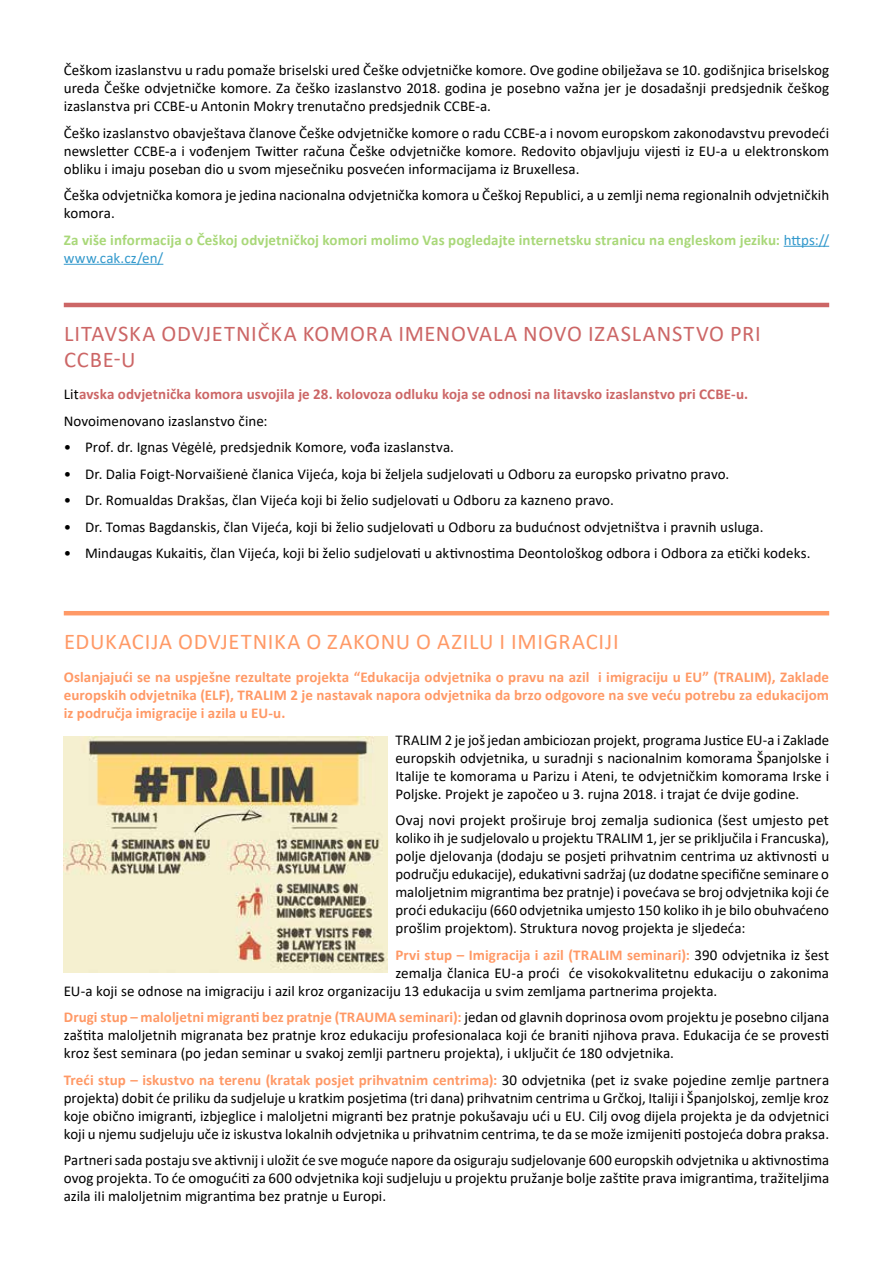
<style>
.page{position:relative;width:893px;height:1263px;background:#fff}
.page>*{position:absolute;margin:0;border:0;box-sizing:border-box;transform-origin:0 0}
.t1{font:22.5px/25.8px "Calibri";letter-spacing:.035em;color:#c66}
.t2{font:22.5px "Calibri";letter-spacing:.03em;color:#f96}
.t3{font:15px/18px "Calibri";color:#000;text-align:justify}
.t4{font:700 15px/18px "Calibri";letter-spacing:.005em;color:#f96;text-align:justify}
.t5{font:700 15px/26.5px "Calibri";letter-spacing:.005em;color:#c66}
.t6{font:700 15px/18px "Calibri";letter-spacing:.005em;color:#a9d879}
.s1{font-weight:400;color:#39c}
.s2{font-weight:400;color:#000}
.s3{font-weight:700;color:#f96}
</style>
<div class="page">
<hr style="left:784px;top:246px;width:45px;height:1px;background:#39c">
<hr style="left:64px;top:264px;width:99px;height:1px;background:#39c">
<img style="left:64px;top:737px;width:324px;height:236px">
<hr style="left:64px;top:611px;width:765px;height:4px;background:#f96">
<hr style="left:64px;top:303px;width:765px;height:4px;background:#c66">
<p class="t3" style="left:64px;top:62px;width:767px">Češkom izaslanstvu u radu pomaže briselski ured Češke odvjetničke komore. Ove godine obilježava se 10. godišnjica briselskog ureda Češke odvjetničke komore. Za češko izaslanstvo 2018. godina je posebno važna jer je dosadašnji predsjednik češkog izaslanstva pri CCBE-u Antonin Mokry trenutačno predsjednik CCBE-a.</p>
<p class="t3" style="left:64px;top:125px;width:767px">Češko izaslanstvo obavještava članove Češke odvjetničke komore o radu CCBE-a i novom europskom zakonodavstvu prevodeći newsletter CCBE-a i vođenjem Twitter računa Češke odvjetničke komore. Redovito objavljuju vijesti iz EU-a u elektronskom obliku i imaju poseban dio u svom mjesečniku posvećen informacijama iz Bruxellesa.</p>
<p class="t3" style="left:64px;top:187px;width:767px">Češka odvjetnička komora je jedina nacionalna odvjetnička komora u Češkoj Republici, a u zemlji nema regionalnih odvjetničkih komora.</p>
<p class="t6" style="left:64px;top:232px;width:767px">Za više informacija o Češkoj odvjetničkoj komori molimo Vas pogledajte internetsku stranicu na engleskom jeziku: <span class="s1">https:// www.cak.cz/en/</span></p>
<h1 class="t1" style="left:64px;top:323px;width:698px">LITAVSKA ODVJETNIČKA KOMORA IMENOVALA NOVO IZASLANSTVO PRI<br>CCBE-U</h1>
<p class="t5" style="left:64px;top:382px;width:686px"><span class="s2">Lit</span>avska odvjetnička komora usvojila je 28. kolovoza odluku koja se odnosi na litavsko izaslanstvo pri CCBE-u.<br><span class="s2">Novoimenovano izaslanstvo čine:</span></p>
<p class="t3" style="left:64px;top:439px;width:392px">• Prof. dr. Ignas Vėgėlė, predsjednik Komore, vođa izaslanstva.</p>
<p class="t3" style="left:64px;top:466px;width:667px">• Dr. Dalia Foigt-Norvaišienė članica Vijeća, koja bi željela sudjelovati u Odboru za europsko privatno pravo.</p>
<p class="t3" style="left:64px;top:493px;width:551px">• Dr. Romualdas Drakšas, član Vijeća koji bi želio sudjelovati u Odboru za kazneno pravo.</p>
<p class="t3" style="left:64px;top:519px;width:701px">• Dr. Tomas Bagdanskis, član Vijeća, koji bi želio sudjelovati u Odboru za budućnost odvjetništva i pravnih usluga.</p>
<p class="t3" style="left:64px;top:546px;width:748px">• Mindaugas Kukaitis, član Vijeća, koji bi želio sudjelovati u aktivnostima Deontološkog odbora i Odbora za etički kodeks.</p>
<h1 class="t2" style="left:64px;top:633px;width:556px">EDUKACIJA ODVJETNIKA O ZAKONU O AZILU I IMIGRACIJI</h1>
<p class="t4" style="left:64px;top:669px;width:767px">Oslanjajući se na uspješne rezultate projekta “Edukacija odvjetnika o pravu na azil i imigraciju u EU” (TRALIM), Zaklade europskih odvjetnika (ELF), TRALIM 2 je nastavak napora odvjetnika da brzo odgovore na sve veću potrebu za edukacijom iz područja imigracije i azila u EU-u.</p>
<p class="t3" style="left:395px;top:732px;width:435px">TRALIM 2 je još jedan ambiciozan projekt, programa Justice EU-a i Zaklade europskih odvjetnika, u suradnji s nacionalnim komorama Španjolske i Italije te komorama u Parizu i Ateni, te odvjetničkim komorama Irske i Poljske. Projekt je započeo u 3. rujna 2018. i trajat će dvije godine.</p>
<p class="t3" style="left:395px;top:812px;width:435px">Ovaj novi projekt proširuje broj zemalja sudionica (šest umjesto pet koliko ih je sudjelovalo u projektu TRALIM 1, jer se priključila i Francuska), polje djelovanja (dodaju se posjeti prihvatnim centrima uz aktivnosti u području edukacije), edukativni sadržaj (uz dodatne specifične seminare o maloljetnim migrantima bez pratnje) i povećava se broj odvjetnika koji će proći edukaciju (660 odvjetnika umjesto 150 koliko ih je bilo obuhvaćeno prošlim projektom). Struktura novog projekta je sljedeća:</p>
<p class="t4" style="left:395px;top:947px;width:435px">Prvi stup – Imigracija i azil (TRALIM seminari): <span class="s2">390 odvjetnika iz šest</span></p>
<p class="t3" style="left:395px;top:965px;width:435px">zemalja članica EU-a proći će visokokvalitetnu edukaciju o zakonima</p>
<p class="t3" style="left:64px;top:983px;width:655px">EU-a koji se odnose na imigraciju i azil kroz organizaciju 13 edukacija u svim zemljama partnerima projekta.</p>
<p class="t3" style="left:64px;top:1009px;width:767px"><span class="s3">Drugi stup – maloljetni migranti bez pratnje (TRAUMA seminari):</span> jedan od glavnih doprinosa ovom projektu je posebno ciljana zaštita maloljetnih migranata bez pratnje kroz edukaciju profesionalaca koji će braniti njihova prava. Edukacija će se provesti kroz šest seminara (po jedan seminar u svakoj zemlji partneru projekta), i uključit će 180 odvjetnika.</p>
<p class="t3" style="left:64px;top:1072px;width:767px"><span class="s3">Treći stup – iskustvo na terenu (kratak posjet prihvatnim centrima):</span> 30 odvjetnika (pet iz svake pojedine zemlje partnera projekta) dobit će priliku da sudjeluje u kratkim posjetima (tri dana) prihvatnim centrima u Grčkoj, Italiji i Španjolskoj, zemlje kroz koje obično imigranti, izbjeglice i maloljetni migranti bez pratnje pokušavaju ući u EU. Cilj ovog dijela projekta je da odvjetnici koji u njemu sudjeluju uče iz iskustva lokalnih odvjetnika u prihvatnim centrima, te da se može izmijeniti postojeća dobra praksa.</p>
<p class="t3" style="left:64px;top:1152px;width:767px">Partneri sada postaju sve aktivnij i uložit će sve moguće napore da osiguraju sudjelovanje 600 europskih odvjetnika u aktivnostima ovog projekta. To će omogućiti za 600 odvjetnika koji sudjeluju u projektu pružanje bolje zaštite prava imigrantima, tražiteljima azila iIi maloljetnim migrantima bez pratnje u Europi.</p>
</div>
